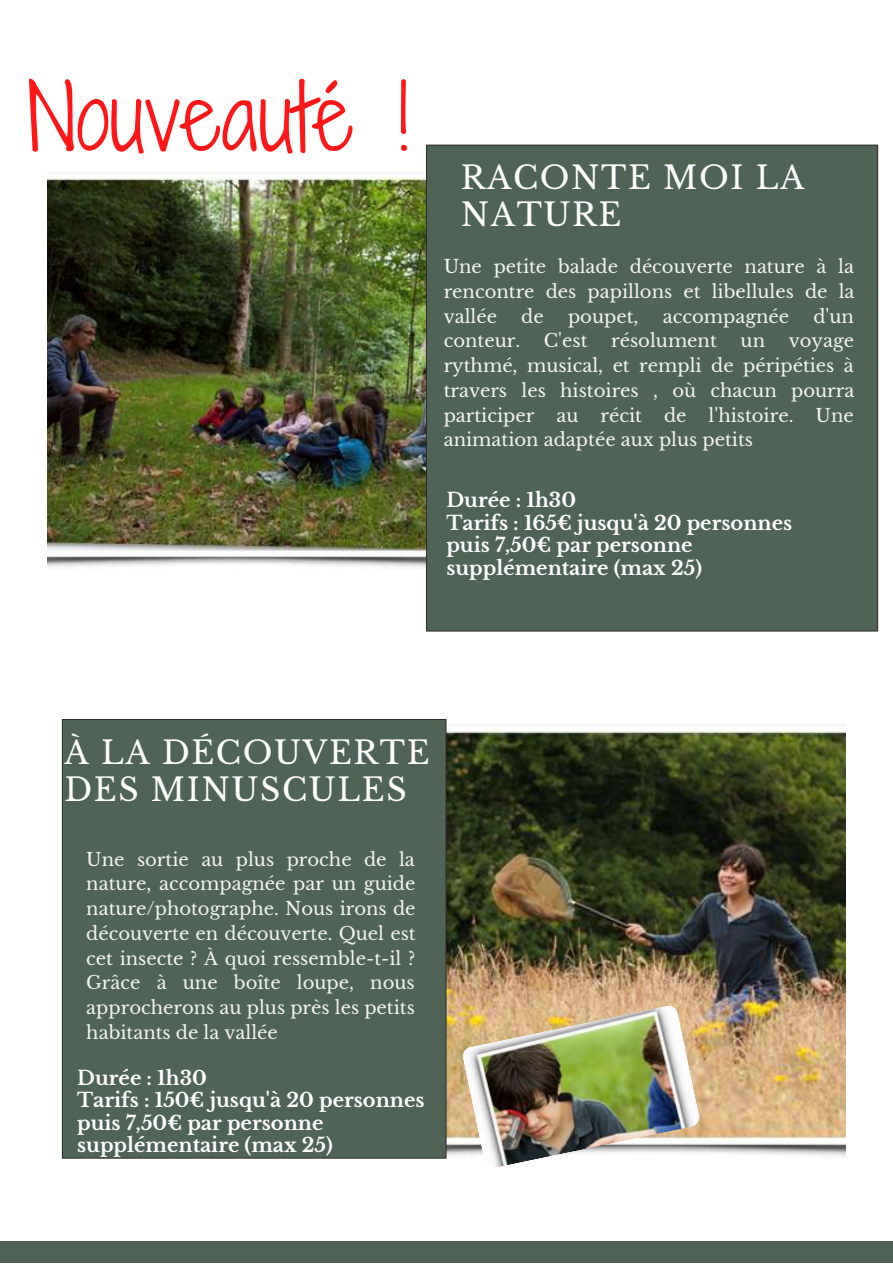
<style>
.page{position:relative;width:893px;height:1264px;background:#fff}
.page>*{position:absolute;margin:0;border:0;box-sizing:border-box;transform-origin:0 0}
.t1{font:86.85px "Shadows Into Light Two";color:#ff1616}
.t2{font:31.5px/37px "Libre Baskerville";letter-spacing:.05em;color:#fff}
.t3{font:700 19.5px/22.5px "Libre Baskerville";color:#fff}
.t4{font:18px/24.8px "Libre Baskerville";color:#f2f3f0;text-align:justify}
</style>
<div class="page">
<img style="left:416px;top:721px;width:429px;height:438px">
<div style="left:426px;top:145px;width:451px;height:486px;background:#4f6456"></div>
<hr style="left:426px;top:146px;width:1px;height:484px;background:#2e2e2a">
<hr style="left:877px;top:146px;width:1px;height:484px;background:#2e2e2a">
<hr style="left:427px;top:630px;width:450px;height:1px;background:#2e2e2a">
<hr style="left:427px;top:145px;width:450px;height:1px;background:#2e2e2a">
<div style="left:62px;top:719px;width:384px;height:439px;background:#4f6456"></div>
<hr style="left:62px;top:720px;width:1px;height:437px;background:#2e2e2a">
<hr style="left:445px;top:720px;width:1px;height:437px;background:#2e2e2a">
<hr style="left:63px;top:1157px;width:382px;height:1px;background:#2e2e2a">
<hr style="left:63px;top:719px;width:382px;height:1px;background:#2e2e2a">
<div style="left:0;top:1240px;width:892px;height:22px;background:#4f6456"></div>
<img style="left:461px;top:1004px;width:239px;height:163px">
<img style="left:48px;top:172px;width:378px;height:396px">
<h1 class="t1" style="left:27px;top:54px;width:383px">Nouveauté !</h1>
<h2 class="t2" style="left:461px;top:160px;width:345px">RACONTE MOI LA<br>NATURE</h2>
<p class="t4" style="left:443px;top:254px;width:412px">Une petite balade découverte nature à la rencontre des papillons et libellules de la vallée</p>
<p class="t4" style="left:521px;top:304px;width:24px">de</p>
<p class="t4" style="left:568px;top:304px;width:72px">poupet,</p>
<p class="t4" style="left:662px;top:304px;width:128px">accompagnée</p>
<p class="t4" style="left:813px;top:304px;width:42px">d'un</p>
<p class="t4" style="left:443px;top:329px;width:78px">conteur.</p>
<p class="t4" style="left:544px;top:329px;width:45px">C'est</p>
<p class="t4" style="left:611px;top:329px;width:107px">résolument</p>
<p class="t4" style="left:740px;top:329px;width:26px">un</p>
<p class="t4" style="left:443px;top:329px;width:412px;text-indent:345px">voyage rythmé, musical, et rempli de péripéties à travers les histoires , où chacun pourra participer au récit de l'histoire. Une animation adaptée aux plus petits</p>
<p class="t3" style="left:446px;top:489px;width:347px">Durée : 1h30<br>Tarifs : 165€ jusqu'à 20 personnes puis 7,50€ par personne supplémentaire (max 25)</p>
<h2 class="t2" style="left:64px;top:734px;width:366px">À LA DÉCOUVERTE<br>DES MINUSCULES</h2>
<p class="t4" style="left:86px;top:846px;width:331px">Une sortie au plus proche de la nature, accompagnée par un guide nature/photographe. Nous irons de découverte en découverte. Quel est cet insecte ? À quoi ressemble-t-il ?<br>Grâce à une boîte loupe, nous approcherons au plus près les petits habitants de la vallée</p>
<p class="t3" style="left:77px;top:1066px;width:349px">Durée : 1h30<br>Tarifs : 150€ jusqu'à 20 personnes puis 7,50€ par personne supplémentaire (max 25)</p>
</div>
